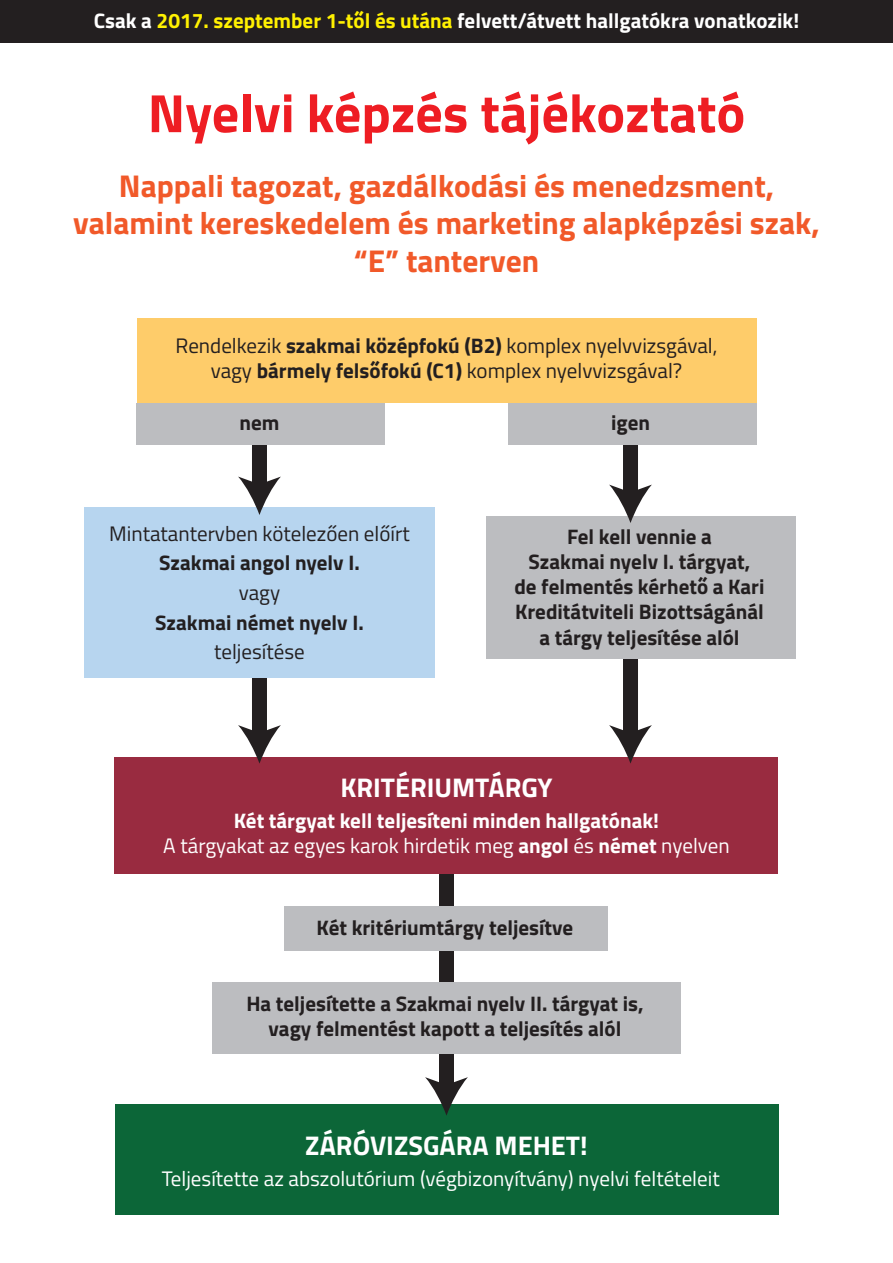
<style>
.page{position:relative;width:893px;height:1263px;background:#fff}
.page>*{position:absolute;margin:0;border:0;box-sizing:border-box;transform-origin:0 0}
.t1{font:700 54px "Titillium";color:#ee1d23}
.t2{font:700 31.5px/37.8px "Titillium";color:#f15929;text-align:center}
.t3{font:700 27px "Titillium";color:#fff}
.t4{font:700 21px/25.2px "Titillium";color:#231f20;text-align:center}
.t5{font:700 21px/25px "Titillium";color:#fff;text-align:center}
.t6{font:21px/25.2px "Titillium";color:#231f20;text-align:center}
.t7{font:21px "Titillium";color:#fff}
.s1{color:#fff101}
.s2{font-weight:700}
.s3{font-weight:400}
</style>
<div class="page">
<div style="left:115px;top:1104px;width:663px;height:111px;background:#0c6638"></div>
<div style="left:439px;top:848px;width:15px;height:240px;background:#231f20"></div>
<svg style="left:425px;top:1077px;width:43px;height:38px"></svg>
<div style="left:115px;top:757px;width:663px;height:116px;background:#992b40"></div>
<div style="left:623px;top:630px;width:15px;height:106px;background:#231f20"></div>
<svg style="left:609px;top:725px;width:43px;height:38px"></svg>
<div style="left:486px;top:517px;width:310px;height:142px;background:#bcbdc0"></div>
<div style="left:623px;top:381px;width:15px;height:115px;background:#231f20"></div>
<svg style="left:609px;top:485px;width:43px;height:38px"></svg>
<div style="left:0;top:0;width:893px;height:42px;background:#231f20"></div>
<div style="left:252px;top:652px;width:15px;height:84px;background:#231f20"></div>
<svg style="left:238px;top:725px;width:43px;height:38px"></svg>
<div style="left:84px;top:507px;width:351px;height:170px;background:#b7d5ef"></div>
<div style="left:252px;top:417px;width:15px;height:71px;background:#231f20"></div>
<svg style="left:238px;top:477px;width:43px;height:38px"></svg>
<div style="left:137px;top:318px;width:619px;height:85px;background:#fecc6a"></div>
<div style="left:285px;top:906px;width:323px;height:44px;background:#bcbdc0"></div>
<div style="left:508px;top:403px;width:248px;height:41px;background:#bcbdc0"></div>
<div style="left:137px;top:403px;width:248px;height:41px;background:#bcbdc0"></div>
<div style="left:212px;top:982px;width:469px;height:71px;background:#bcbdc0"></div>
<p class="t5" style="left:94px;top:7px;width:707px">Csak a <span class="s1">2017. szeptember 1-től és utána</span> felvett/átvett hallgatókra vonatkozik!</p>
<h1 class="t1" style="left:148px;top:72px;width:599px">Nyelvi képzés tájékoztató</h1>
<h2 class="t2" style="left:73px;top:165px;width:748px">Nappali tagozat, gazdálkodási és menedzsment, valamint kereskedelem és marketing alapképzési szak, “E” tanterven</h2>
<p class="t6" style="left:176px;top:332px;width:543px">Rendelkezik <span class="s2">szakmai középfokú (B2)</span> komplex nyelvvizsgával, vagy <span class="s2">bármely felsőfokú (C1)</span> komplex nyelvvizsgával?</p>
<p class="t4" style="left:239px;top:409px;width:41px">nem</p>
<p class="t4" style="left:611px;top:409px;width:40px">igen</p>
<p class="t6" style="left:109px;top:520px;width:302px">Mintatantervben kötelezően előírt</p>
<p class="t4" style="left:159px;top:549px;width:202px">Szakmai angol nyelv I.</p>
<p class="t6" style="left:239px;top:579px;width:43px">vagy</p>
<p class="t4" style="left:155px;top:609px;width:210px">Szakmai német nyelv I.</p>
<p class="t6" style="left:214px;top:638px;width:92px">teljesítése</p>
<p class="t4" style="left:514px;top:523px;width:252px">Fel kell vennie a<br>Szakmai nyelv I. tárgyat,<br>de felmentés kérhető a Kari<br>Kreditátviteli Bizottságánál a tárgy teljesítése alól</p>
<p class="t3" style="left:340px;top:767px;width:214px">KRITÉRIUMTÁRGY</p>
<p class="t5" style="left:163px;top:807px;width:568px">Két tárgyat kell teljesíteni minden hallgatónak!<br><span class="s3">A tárgyakat az egyes karok hirdetik meg</span> angol <span class="s3">és</span> német <span class="s3">nyelven</span></p>
<p class="t4" style="left:317px;top:914px;width:258px">Két kritériumtárgy teljesítve</p>
<p class="t4" style="left:246px;top:989px;width:399px">Ha teljesítette a Szakmai nyelv II. tárgyat is, vagy felmentést kapott a teljesítés alól</p>
<p class="t3" style="left:305px;top:1125px;width:284px">ZÁRÓVIZSGÁRA MEHET!</p>
<p class="t7" style="left:162px;top:1163px;width:559px">Teljesítette az abszolutórium (végbizonyítvány) nyelvi feltételeit</p>
</div>
